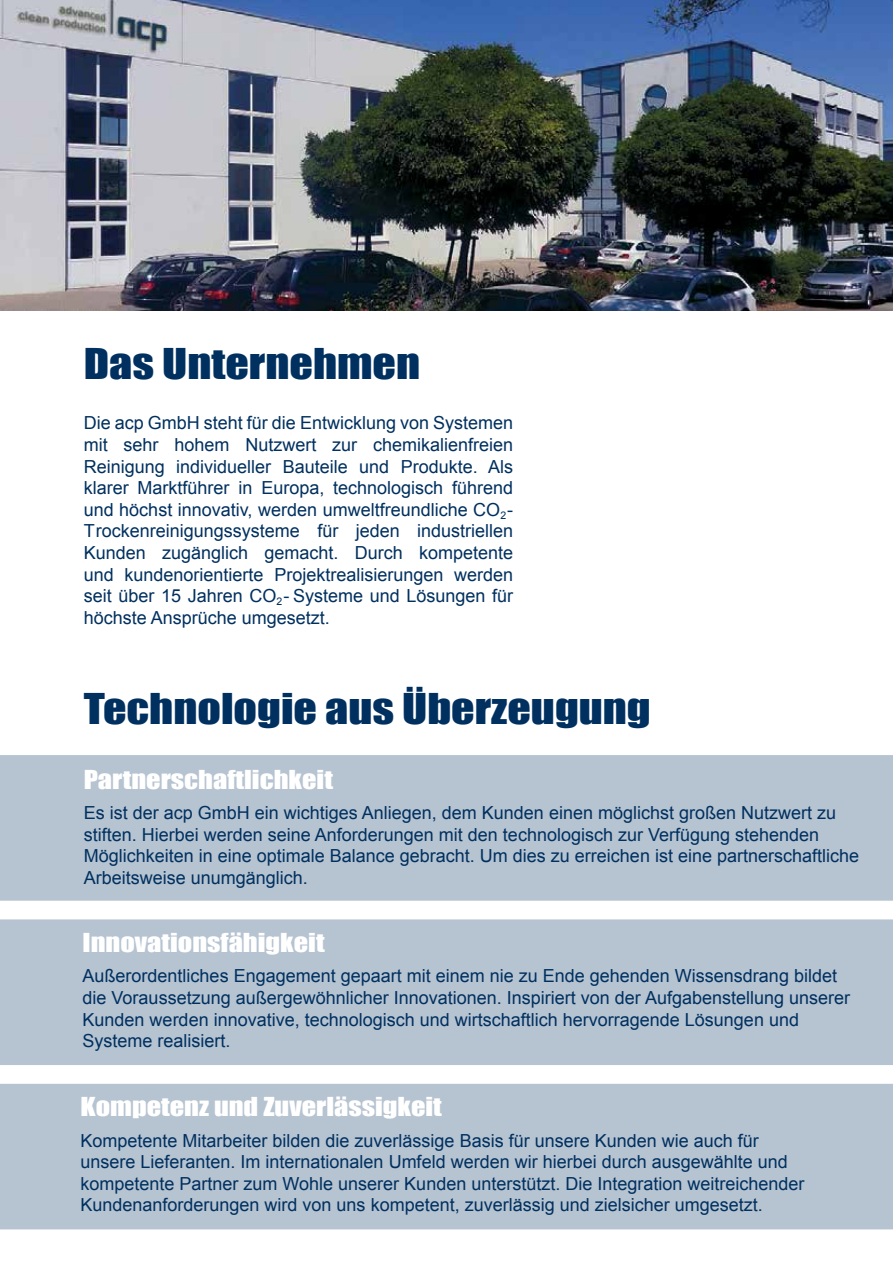
<style>
.page{position:relative;width:893px;height:1263px;background:#fff}
.page>*{position:absolute;margin:0;border:0;box-sizing:border-box;transform-origin:0 0}
.t1{font:39px "Impact";color:#00305f;scale:1.18 1}
.t2{font:24px "Impact";color:#fff;scale:1.18 1}
.t3{font:18px/21.6px "Arial";color:#00305f}
</style>
<div class="page">
<div style="left:0;top:1083px;width:893px;height:147px;background:#b6c3d1"></div>
<div style="left:0;top:755px;width:893px;height:146px;background:#b6c3d1"></div>
<div style="left:0;top:919px;width:893px;height:146px;background:#b6c3d1"></div>
<img style="left:0;top:0;width:893px;height:311px">
<h1 class="t1" style="left:84px;top:333px;width:287px">Das Unternehmen</h1>
<p class="t3" style="left:84px;top:412px;width:431px;text-align:justify">Die acp GmbH steht für die Entwicklung von Systemen mit sehr hohem Nutzwert zur chemikalienfreien Reinigung individueller Bauteile und Produkte. Als klarer Marktführer in Europa, technologisch führend und höchst innovativ, werden umweltfreundliche CO<sub>2</sub>- Trockenreinigungssysteme für jeden industriellen Kunden zugänglich gemacht. Durch kompetente und kundenorientierte Projektrealisierungen werden seit über 15 Jahren CO<sub>2</sub>- Systeme und Lösungen für höchste Ansprüche umgesetzt.</p>
<h1 class="t1" style="left:84px;top:679px;width:482px">Technologie aus Überzeugung</h1>
<h2 class="t2" style="left:84px;top:761px;width:213px">Partnerschaftlichkeit</h2>
<p class="t3" style="left:84px;top:802px;width:777px">Es ist der acp GmbH ein wichtiges Anliegen, dem Kunden einen möglichst großen Nutzwert zu stiften. Hierbei werden seine Anforderungen mit den technologisch zur Verfügung stehenden Möglichkeiten in eine optimale Balance gebracht. Um dies zu erreichen ist eine partnerschaftliche Arbeitsweise unumgänglich.</p>
<h2 class="t2" style="left:83px;top:924px;width:207px">Innovationsfähigkeit</h2>
<p class="t3" style="left:83px;top:965px;width:769px">Außerordentliches Engagement gepaart mit einem nie zu Ende gehenden Wissensdrang bildet die Voraussetzung außergewöhnlicher Innovationen. Inspiriert von der Aufgabenstellung unserer Kunden werden innovative, technologisch und wirtschaftlich hervorragende Lösungen und Systeme realisiert.</p>
<h2 class="t2" style="left:80px;top:1088px;width:308px">Kompetenz und Zuverlässigkeit</h2>
<p class="t3" style="left:80px;top:1130px;width:726px">Kompetente Mitarbeiter bilden die zuverlässige Basis für unsere Kunden wie auch für unsere Lieferanten. Im internationalen Umfeld werden wir hierbei durch ausgewählte und kompetente Partner zum Wohle unserer Kunden unterstützt. Die Integration weitreichender Kundenanforderungen wird von uns kompetent, zuverlässig und zielsicher umgesetzt.</p>
</div>
